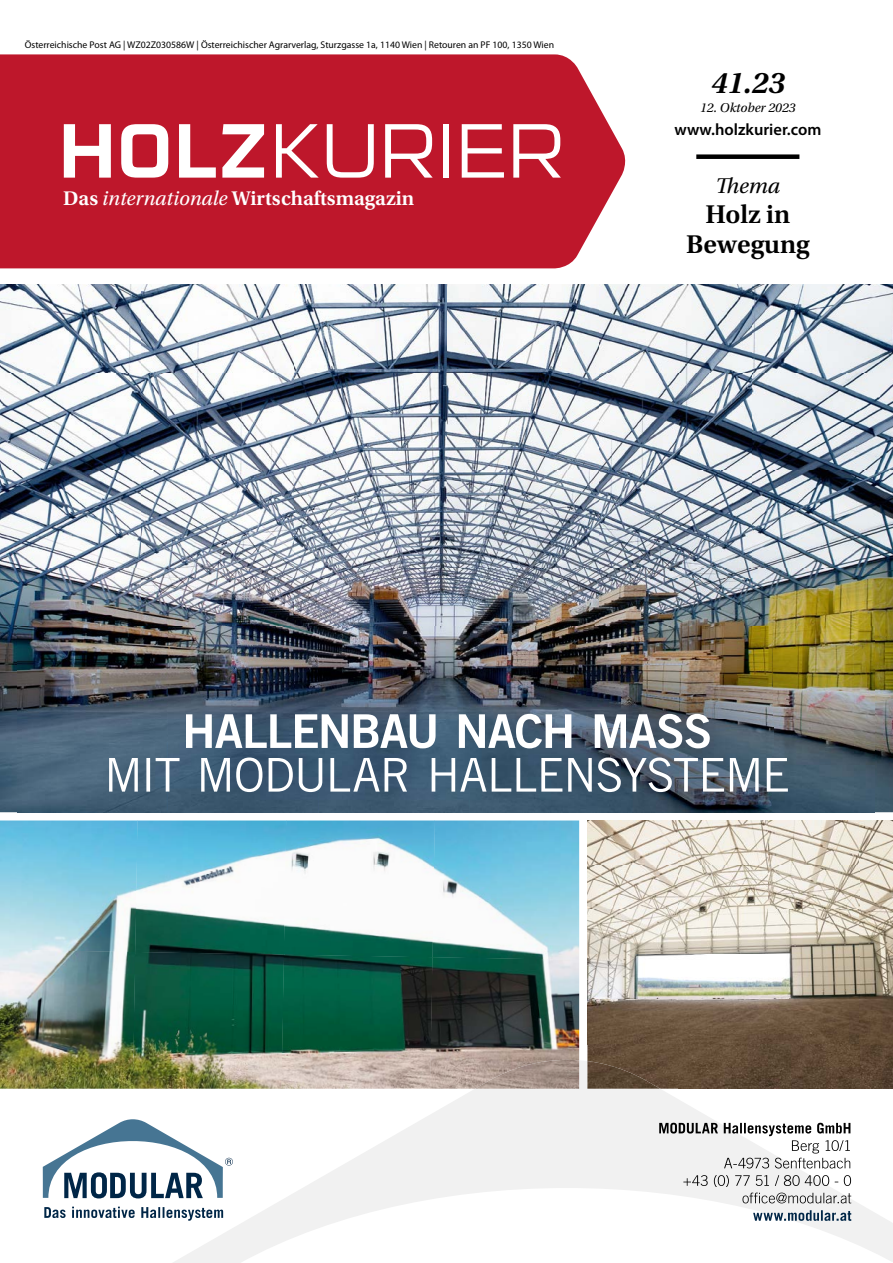
<style>
.page{position:relative;width:893px;height:1263px;background:#fff}
.page>*{position:absolute;margin:0;border:0;box-sizing:border-box;transform-origin:0 0}
.t1{font:italic 600 31.5px "Utopia Std";color:#000}
.t2{font:600 27px/30px "Utopia Std";color:#000;text-align:center}
.t3{font:italic 22.5px "Utopia Std";color:#000}
.t4{font:600 20.85px "Utopia Std";color:#fff}
.t5{font:600 16.5px "Myriad Pro";color:#000}
.t6{font:italic 13.5px "Utopia Std";color:#000}
.t7{font:9.75px "Myriad Pro";color:#000}
.s1{font-weight:400;font-style:italic}
</style>
<div class="page">
<div style="left:0;top:54px;width:626px;height:214px;background:#be172b"></div>
<svg style="left:64px;top:124px;width:47px;height:54px"></svg>
<svg style="left:121px;top:124px;width:47px;height:54px"></svg>
<svg style="left:179px;top:124px;width:37px;height:54px"></svg>
<svg style="left:222px;top:124px;width:42px;height:54px"></svg>
<svg style="left:276px;top:124px;width:43px;height:54px"></svg>
<svg style="left:327px;top:124px;width:47px;height:54px"></svg>
<svg style="left:385px;top:124px;width:48px;height:54px"></svg>
<div style="left:443px;top:124px;width:6px;height:54px;background:#fff"></div>
<svg style="left:462px;top:124px;width:42px;height:54px"></svg>
<svg style="left:513px;top:124px;width:48px;height:54px"></svg>
<div style="left:696px;top:154px;width:103px;height:5px;background:#000"></div>
<img style="left:0;top:284px;width:893px;height:295px">
<img style="left:0;top:812px;width:40px;height:1px">
<img style="left:752px;top:812px;width:141px;height:1px">
<img style="left:0;top:820px;width:135px;height:129px">
<img style="left:135px;top:820px;width:149px;height:132px">
<img style="left:284px;top:820px;width:148px;height:134px">
<img style="left:432px;top:820px;width:147px;height:137px">
<img style="left:0;top:949px;width:135px;height:140px">
<img style="left:133px;top:952px;width:151px;height:137px">
<img style="left:281px;top:954px;width:152px;height:106px">
<img style="left:430px;top:957px;width:149px;height:103px">
<img style="left:587px;top:820px;width:306px;height:240px">
<img style="left:0;top:579px;width:142px;height:93px">
<img style="left:142px;top:579px;width:610px;height:47px">
<img style="left:752px;top:579px;width:141px;height:93px">
<img style="left:0;top:672px;width:17px;height:140px">
<img style="left:874px;top:672px;width:19px;height:140px">
<img style="left:40px;top:812px;width:356px;height:1px">
<img style="left:396px;top:812px;width:357px;height:1px">
<img style="left:752px;top:812px;width:102px;height:1px">
<svg style="left:44px;top:1206px;width:108px;height:12px"></svg>
<svg style="left:43px;top:1119px;width:109px;height:79px"></svg>
<svg style="left:152px;top:1060px;width:741px;height:203px"></svg>
<img style="left:475px;top:1060px;width:104px;height:29px">
<img style="left:587px;top:1061px;width:73px;height:28px">
<svg style="left:659px;top:1123px;width:191px;height:45px"></svg>
<svg style="left:683px;top:1175px;width:168px;height:28px"></svg>
<svg style="left:753px;top:1210px;width:98px;height:11px"></svg>
<img style="left:17px;top:626px;width:857px;height:186px">
<svg style="left:186px;top:714px;width:524px;height:34px"></svg>
<svg style="left:109px;top:757px;width:679px;height:35px"></svg>
<p class="t7" style="left:25px;top:38px;width:531px">Österreichische Post AG | WZ02Z030586W | Österreichischer Agrarverlag, Sturzgasse 1a, 1140 Wien | Retouren an PF 100, 1350 Wien</p>
<h3 class="t4" style="left:63px;top:186px;width:353px">Das <span class="s1">internationale</span> Wirtschaftsmagazin</h3>
<h1 class="t1" style="left:711px;top:65px;width:75px">41.23</h1>
<h3 class="t6" style="left:700px;top:101px;width:97px">12. Oktober 2023</h3>
<h3 class="t5" style="left:674px;top:119px;width:148px">www.holzkurier.com</h3>
<h3 class="t3" style="left:716px;top:173px;width:66px">Thema</h3>
<h2 class="t2" style="left:686px;top:199px;width:125px">Holz in<br>Bewegung</h2>
</div>
